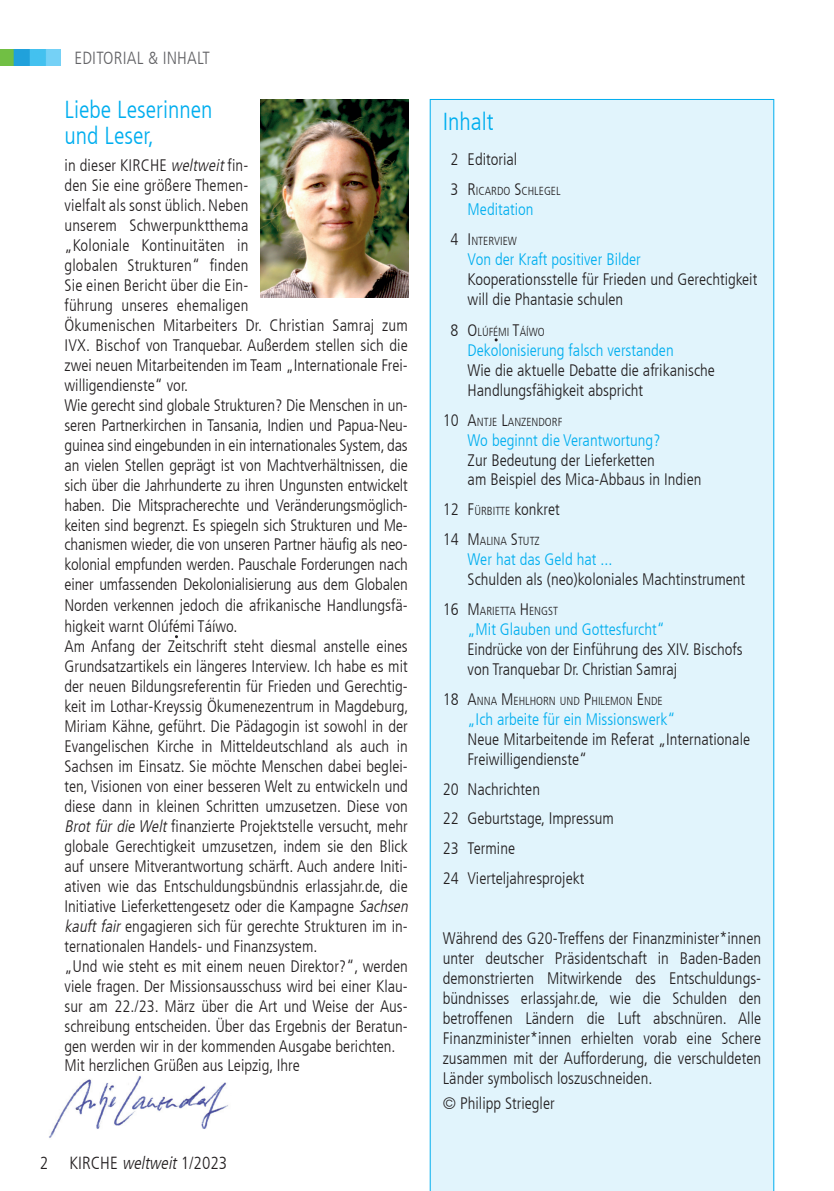
<style>
.page{position:relative;width:834px;height:1191px;background:#fff}
.page>*{position:absolute;margin:0;border:0;box-sizing:border-box;transform-origin:0 0}
.t1{font:300 condensed 24.5px/26.2px "Frutiger LT";color:#00aeef}
.t2{font:300 condensed 17.5px "Frutiger LT";color:#231f20}
.t3{font:300 condensed 17.5px "Frutiger LT";letter-spacing:.01em;color:#636366}
.t4{font:300 condensed 16.62px/19.9px "Frutiger LT";color:#231f20}
.t5{font:300 condensed 16.62px "Frutiger LT";color:#00aeef}
.t6{font:300 condensed 11.72px "Frutiger LT";color:#231f20}
.s1{font-style:italic}
.s2{font-size:16.62px}
.s3{font-style:inherit}
.s4{font-size:11.72px}
</style>
<div class="page">
<img style="left:0;top:50px;width:61px;height:15px">
<div style="left:430px;top:99px;width:343px;height:1092px;background:#e1f4fc"></div>
<img style="left:260px;top:99px;width:149px;height:199px">
<img style="left:49px;top:1075px;width:180px;height:63px">
<p class="t3" style="left:74px;top:48px;width:137px">EDITORIAL &amp; INHALT</p>
<h1 class="t1" style="left:64px;top:96px;width:149px">Liebe Leserinnen und Leser,</h1>
<p class="t4" style="left:64px;top:156px;width:348px">in dieser KIRCHE <span class="s1">weltweit</span>fin-<br>den Sie eine größere Themen-<br>vielfalt als sonst üblich. Neben<br>unserem Schwerpunktthema<br>„Koloniale Kontinuitäten in<br>globalen Strukturen“ finden<br>Sie einen Bericht über die Ein-<br>führung unseres ehemaligen<br>Ökumenischen Mitarbeiters Dr. Christian Samraj zum IVX. Bischof von Tranquebar. Außerdem stellen sich die zwei neuen Mitarbeitenden im Team „Internationale Frei&shy;willigendienste“ vor.<br>Wie gerecht sind globale Strukturen? Die Menschen in un&shy;seren Partnerkirchen in Tansania, Indien und Papua-Neu&shy;guinea sind eingebunden in ein internationales System, das an vielen Stellen geprägt ist von Machtverhältnissen, die sich über die Jahrhunderte zu ihren Ungunsten entwickelt haben. Die Mitspracherechte und Veränderungsmöglich&shy;keiten sind begrenzt. Es spiegeln sich Strukturen und Me&shy;chanismen wieder, die von unseren Partner häufig als neo&shy;kolonial empfunden werden. Pauschale Forderungen nach einer umfassenden Dekolonialisierung aus dem Globalen Norden verkennen jedoch die afrikanische Handlungsfä&shy;higkeit warnt Olúfémi Táíwo.<br>Am Anfang der Zeitschrift steht diesmal anstelle eines Grundsatzartikels ein längeres Interview. Ich habe es mit der neuen Bildungsreferentin für Frieden und Gerechtig&shy;keit im Lothar-Kreyssig Ökumenezentrum in Magdeburg, Miriam Kähne, geführt. Die Pädagogin ist sowohl in der Evangelischen Kirche in Mitteldeutschland als auch in Sachsen im Einsatz. Sie möchte Menschen dabei beglei&shy;ten, Visionen von einer besseren Welt zu entwickeln und diese dann in kleinen Schritten umzusetzen. Diese von <span class="s1">Brot für die Welt</span> finanzierte Projektstelle versucht, mehr globale Gerechtigkeit umzusetzen, indem sie den Blick auf unsere Mitverantwortung schärft. Auch andere Initi&shy;ativen wie das Entschuldungsbündnis erlassjahr.de, die Initiative Lieferkettengesetz oder die Kampagne <span class="s1">Sachsen kauft fair</span> engagieren sich für gerechte Strukturen im in&shy;ternationalen Handels- und Finanzsystem.<br>„Und wie steht es mit einem neuen Direktor?“, werden viele fragen. Der Missionsausschuss wird bei einer Klau&shy;sur am 22./23. März über die Art und Weise der Aus&shy;schreibung entscheiden. Über das Ergebnis der Beratun&shy;gen werden wir in der kommenden Ausgabe berichten.<br>Mit herzlichen Grüßen aus Leipzig, Ihre</p>
<p class="t2" style="left:40px;top:1153px;width:189px">2 KIRCHE <span class="s1">weltweit</span>1/2023</p>
<h1 class="t1" style="left:443px;top:109px;width:52px">Inhalt</h1>
<p class="t4" style="left:450px;top:150px;width:68px">2 Editorial</p>
<p class="t6" style="left:450px;top:184px;width:111px"><span class="s2">3</span> <span class="s2">R</span>ICARDO <span class="s2">S</span>CHLEGEL</p>
<p class="t5" style="left:467px;top:200px;width:67px">Meditation</p>
<p class="t6" style="left:450px;top:234px;width:68px"><span class="s2">4</span> <span class="s2">I</span> NTERVIEW</p>
<p class="t5" style="left:467px;top:250px;width:175px">Von der Kraft positiver Bilder</p>
<p class="t4" style="left:467px;top:269px;width:291px">Kooperationsstelle für Frieden und Gerechtigkeit will die Phantasie schulen</p>
<p class="t6" style="left:450px;top:325px;width:96px"><span class="s2">8</span> <span class="s2">O</span>LÚFÉMI <span class="s2">T</span>ÁÍWO</p>
<p class="t5" style="left:467px;top:340px;width:207px">Dekolonisierung falsch verstanden</p>
<p class="t4" style="left:467px;top:360px;width:249px">Wie die aktuelle Debatte die afrikanische<br>Handlungsfähigkeit abspricht</p>
<p class="t6" style="left:443px;top:415px;width:121px"><span class="s2">10</span> <span class="s2">A</span>NTJE <span class="s2">L</span>ANZENDORF</p>
<p class="t5" style="left:467px;top:430px;width:194px">Wo beginnt die Verantwortung?</p>
<p class="t4" style="left:467px;top:450px;width:235px">Zur Bedeutung der Lieferketten<br>am Beispiel des Mica-Abbaus in Indien</p>
<p class="t4" style="left:443px;top:500px;width:119px">12 <span class="s3">F</span> <span class="s4">ÜRBITTE</span> konkret</p>
<p class="t6" style="left:443px;top:534px;width:98px"><span class="s2">14</span> <span class="s2">M</span>ALINA <span class="s2">S</span>TUTZ</p>
<p class="t5" style="left:467px;top:550px;width:146px">Wer hat das Geld hat ...</p>
<p class="t4" style="left:467px;top:569px;width:279px">Schulden als (neo)koloniales Machtinstrument</p>
<p class="t6" style="left:443px;top:604px;width:117px"><span class="s2">16</span> <span class="s2">M</span>ARIETTA <span class="s2">H</span> ENGST</p>
<p class="t5" style="left:467px;top:620px;width:198px">„Mit Glauben und Gottesfurcht“</p>
<p class="t4" style="left:467px;top:639px;width:276px">Eindrücke von der Einführung des XIV. Bischofs von Tranquebar Dr. Christian Samraj</p>
<p class="t6" style="left:443px;top:694px;width:221px"><span class="s2">18</span> <span class="s2">A</span>NNA <span class="s2">M</span> EHLHORN UND <span class="s2">P</span>HILEMON <span class="s2">E</span>NDE</p>
<p class="t5" style="left:467px;top:709px;width:209px">„Ich arbeite für ein Missionswerk“</p>
<p class="t4" style="left:467px;top:729px;width:284px">Neue Mitarbeitende im Referat „Internationale<br>Freiwilligendienste“</p>
<p class="t4" style="left:443px;top:774px;width:173px;line-height:29.9px">20 Nachrichten<br>22 Geburtstage, Impressum<br>23 Termine<br>24 Vierteljahresprojekt</p>
<p class="t4" style="left:443px;top:928px;width:320px;text-align:justify">Während des G20-Treffens der Finanzminister*innen unter deutscher Präsidentschaft in Baden-Baden demonstrierten Mitwirkende des Entschuldungs&shy;bündnisses erlassjahr.de, wie die Schulden den betroffenen Ländern die Luft abschnüren. Alle Finanzminister*innen erhielten vorab eine Schere zusammen mit der Aufforderung, die verschuldeten Länder symbolisch loszuschneiden.</p>
<p class="t4" style="left:443px;top:1093px;width:113px">© Philipp Striegler</p>
</div>
